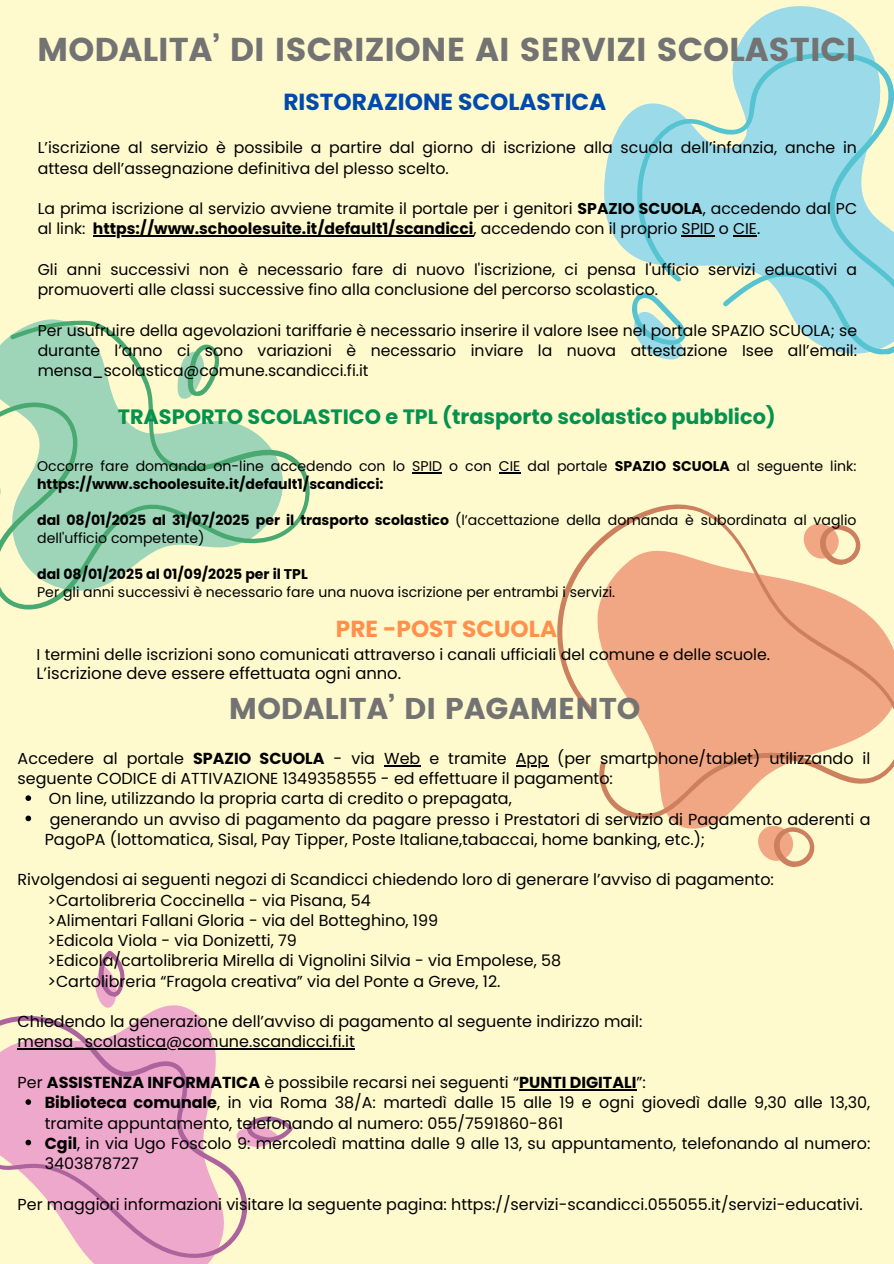
<style>
.page{position:relative;width:894px;height:1264px;background:#fff}
.page>*{position:absolute;margin:0;border:0;box-sizing:border-box;transform-origin:0 0}
.t1{font:33px "Poppins";color:#737373}
.t2{font:30px "Poppins";color:#737373}
.t3{font:700 23.25px "Poppins";color:#004aad}
.t4{font:700 23.25px "Poppins";color:#ff914d}
.t5{font:700 20.7px "Poppins";color:#05924e}
.t6{font:16.35px "Poppins";color:#000}
.t7{font:15.9px/20.2px "Poppins";color:#000}
.t8{font:15.75px/20.2px "Poppins";color:#000}
.t9{font:15.6px/20.2px "Poppins";color:#000}
.t10{font:700 15.6px "Poppins";color:#000}
.t11{font:14.1px/18px "Poppins";color:#000}
.t12{font:700 14.1px "Poppins";color:#000}
.s1{font-weight:700}
.s2{font-weight:400}
</style>
<div class="page">
<div style="left:0;top:0;width:893px;height:1263px;background:#ffface"></div>
<svg style="left:557px;top:504px;width:336px;height:363px"></svg>
<svg style="left:604px;top:6px;width:285px;height:354px"></svg>
<svg style="left:627px;top:53px;width:266px;height:301px;fill:#9bdae9"></svg>
<svg style="left:0;top:320px;width:310px;height:290px;fill:#9ed5b9"></svg>
<svg style="left:88px;top:1257px;width:125px;height:6px"></svg>
<svg style="left:0;top:950px;width:292px;height:307px;fill:#eea8cb"></svg>
<hr style="left:93px;top:236px;width:380px;height:1px;background:#000">
<hr style="left:681px;top:236px;width:33px;height:1px;background:#000">
<svg style="left:732px;top:236px;width:24px;height:1px"></svg>
<hr style="left:412px;top:472px;width:30px;height:1px;background:#000">
<svg style="left:499px;top:472px;width:21px;height:1px"></svg>
<hr style="left:384px;top:765px;width:36px;height:1px;background:#000">
<hr style="left:515px;top:765px;width:33px;height:1px;background:#000">
<svg style="left:25px;top:795px;width:6px;height:6px"></svg>
<svg style="left:25px;top:815px;width:6px;height:6px"></svg>
<hr style="left:18px;top:1048px;width:337px;height:1px;background:#000">
<hr style="left:519px;top:1089px;width:117px;height:1px;background:#000">
<svg style="left:25px;top:1099px;width:6px;height:5px"></svg>
<svg style="left:25px;top:1139px;width:6px;height:6px"></svg>
<h4 class="t1" style="left:37px;top:30px;width:820px">MODALITA’ DI ISCRIZIONE AI SERVIZI SCOLASTICI</h4>
<p class="t3" style="left:283px;top:85px;width:324px">RISTORAZIONE SCOLASTICA</p>
<h1 class="t8" style="left:38px;top:138px;width:820px">L’iscrizione al servizio è possibile a partire dal giorno di iscrizione alla scuola dell’infanzia, anche in attesa dell’assegnazione definitiva del plesso scelto.</h1>
<h2 class="t9" style="left:38px;top:199px;width:820px">La prima iscrizione al servizio avviene tramite il portale per i genitori <span class="s1">SPAZIO SCUOLA</span>, accedendo dal PC al link:</h2>
<h4 class="t10" style="left:93px;top:218px;width:668px">https://www.schoolesuite.it/default1/scandicci<span class="s2">, accedendo con il proprio SPID o CIE.</span></h4>
<h4 class="t9" style="left:38px;top:259px;width:820px">Gli anni successivi non è necessario fare di nuovo l'iscrizione, ci pensa l'ufficio servizi educativi a promuoverti alle classi successive fino alla conclusione del percorso scolastico.</h4>
<h4 class="t9" style="left:38px;top:320px;width:820px;text-align:justify">Per usufruire della agevolazioni tariffarie è necessario inserire il valore Isee nel portale SPAZIO SCUOLA; se durante l’anno ci sono variazioni è necessario inviare la nuova attestazione Isee all’email: mensa_scolastica@comune.scandicci.fi.it</h4>
<h4 class="t5" style="left:118px;top:402px;width:659px">TRASPORTO SCOLASTICO e TPL (trasporto scolastico pubblico)</h4>
<h4 class="t11" style="left:37px;top:457px;width:820px">Occorre fare domanda on-line accedendo con lo SPID o con CIE dal portale <span class="s1">SPAZIO SCUOLA</span> al seguente link: <span class="s1">https://www.schoolesuite.it/default1/scandicci:</span></h4>
<p class="t11" style="left:37px;top:511px;width:820px"><span class="s1">dal 08/01/2025 al 31/07/2025 per il trasporto scolastico</span> (l’accettazione della domanda è subordinata al vaglio dell'ufficio competente)</p>
<h3 class="t12" style="left:37px;top:564px;width:272px">dal 08/01/2025 al 01/09/2025 per il TPL</h3>
<p class="t11" style="left:37px;top:583px;width:579px">Per gli anni successivi è necessario fare una nuova iscrizione per entrambi i servizi.</p>
<p class="t4" style="left:336px;top:612px;width:223px">PRE -POST SCUOLA</p>
<p class="t8" style="left:37px;top:644px;width:735px">I termini delle iscrizioni sono comunicati attraverso i canali ufficiali del comune e delle scuole.</p>
<p class="t6" style="left:37px;top:662px;width:366px">L’iscrizione deve essere effettuata ogni anno.</p>
<p class="t2" style="left:229px;top:691px;width:413px">MODALITA’ DI PAGAMENTO</p>
<p class="t7" style="left:18px;top:748px;width:490px">Accedere al portale <span class="s1">SPAZIO SCUOLA</span> - via Web e tramite</p>
<p class="t7" style="left:515px;top:748px;width:356px">App (per smartphone/tablet) utilizzando il</p>
<p class="t7" style="left:18px;top:768px;width:596px">seguente CODICE di ATTIVAZIONE 1349358555 - ed effettuare il pagamento:</p>
<p class="t7" style="left:49px;top:788px;width:464px">On line, utilizzando la propria carta di credito o prepagata,</p>
<p class="t7" style="left:50px;top:809px;width:821px">generando un avviso di pagamento da pagare presso i Prestatori di servizio di Pagamento aderenti a</p>
<p class="t7" style="left:45px;top:829px;width:661px">PagoPA (lottomatica, Sisal, Pay Tipper, Poste Italiane,tabaccai, home banking, etc.);</p>
<h4 class="t7" style="left:47px;top:869px;width:727px;text-indent:-30px">Rivolgendosi ai seguenti negozi di Scandicci chiedendo loro di generare l’avviso di pagamento: &gt;Cartolibreria Coccinella - via Pisana, 54<br>&gt;Alimentari Fallani Gloria - via del Botteghino, 199<br>&gt;Edicola Viola - via Donizetti, 79</h4>
<h1 class="t7" style="left:47px;top:950px;width:515px">&gt;Edicola/cartolibreria Mirella di Vignolini Silvia - via Empolese, 58 &gt;Cartolibreria “Fragola creativa” via del Ponte a Greve, 12.</h1>
<h1 class="t7" style="left:18px;top:1011px;width:626px">Chiedendo la generazione dell’avviso di pagamento al seguente indirizzo mail:</h1>
<p class="t7" style="left:18px;top:1031px;width:338px">mensa_scolastica@comune.scandicci.fi.it</p>
<p class="t7" style="left:18px;top:1072px;width:629px">Per <span class="s1">ASSISTENZA INFORMATICA</span> è possibile recarsi nei seguenti “<span class="s1">PUNTI DIGITALI</span>”:</p>
<p class="t7" style="left:45px;top:1092px;width:827px"><span class="s1">Biblioteca comunale</span>, in via Roma 38/A: martedì dalle 15 alle 19 e ogni giovedì dalle 9,30 alle 13,30,</p>
<p class="t7" style="left:45px;top:1112px;width:827px">tramite appuntamento, telefonando al numero: 055/7591860-861<br><span class="s1">Cgil</span>, in via Ugo Foscolo 9: mercoledì mattina dalle 9 alle 13, su appuntamento, telefonando al numero:</p>
<h4 class="t7" style="left:45px;top:1153px;width:96px">3403878727</h4>
<h4 class="t7" style="left:18px;top:1193px;width:846px">Per maggiori informazioni visitare la seguente pagina: https://servizi-scandicci.055055.it/servizi-educativi.</h4>
</div>
